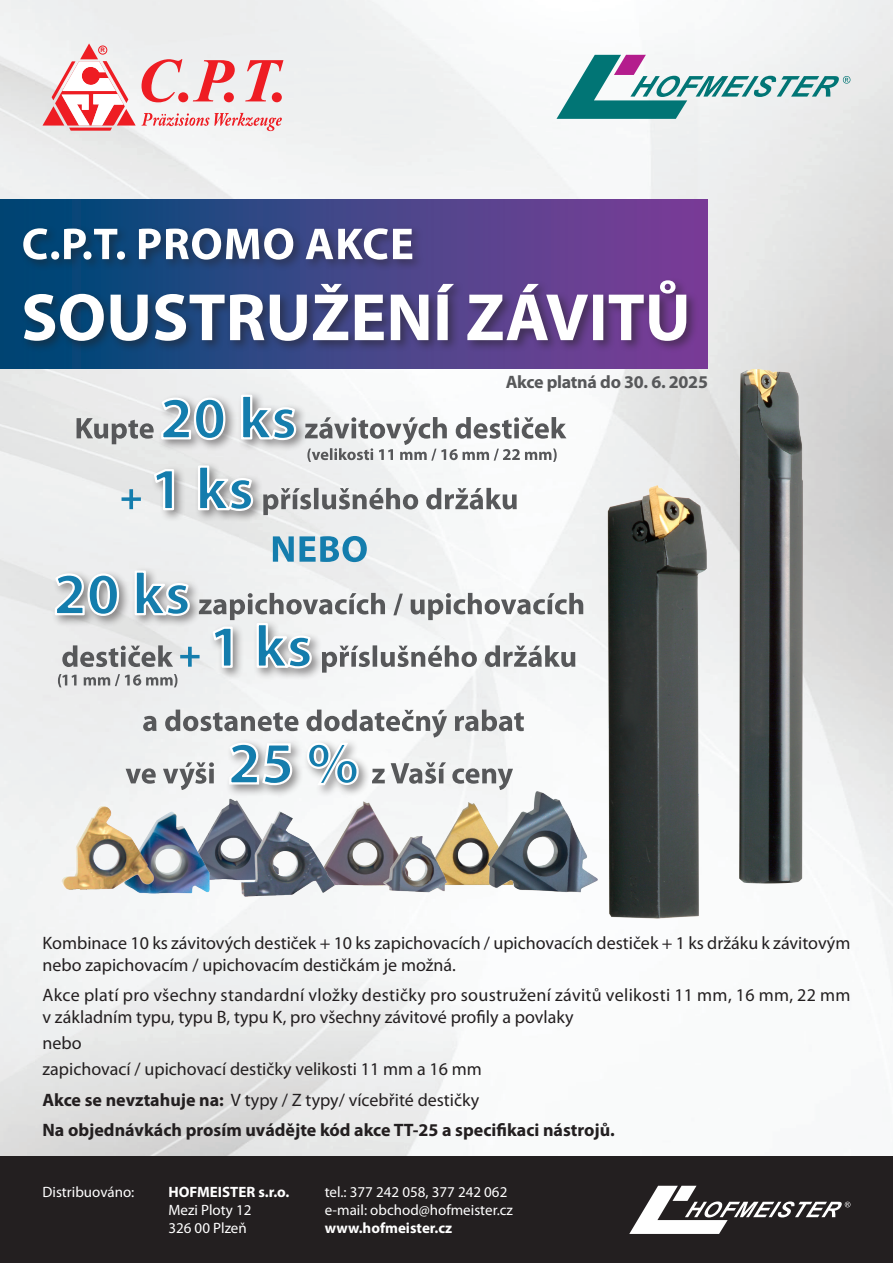
<style>
.page{position:relative;width:893px;height:1263px;background:#fff}
.page>*{position:absolute;margin:0;border:0;box-sizing:border-box;transform-origin:0 0}
.t1{font:18px/21.6px "Myriad Pro";color:#231f20}
.t2{font:18px/21.6px "Myriad Pro";letter-spacing:.02em;color:#231f20}
.t3{font:700 18px "Myriad Pro";color:#231f20}
.t4{font:700 18px "Myriad Pro";letter-spacing:-.015em;color:#57585a}
.t5{font:15px/18px "Myriad Pro";color:#fff}
.t6{font:700 15px "Myriad Pro";color:#fff}
.t7{font:700 6.3px "Arial";color:#ee1d23}
.s1{font-weight:700}
</style>
<div class="page">
<img style="left:0;top:0;width:893px;height:1157px">
<div style="left:0;top:199px;width:707px;height:170px;background:linear-gradient(to right,#004a76,#833f9a)"></div>
<img style="left:593px;top:477px;width:124px;height:456px">
<img style="left:739px;top:369px;width:64px;height:514px">
<img style="left:422px;top:800px;width:47px;height:89px">
<img style="left:469px;top:778px;width:138px;height:123px">
<img style="left:182px;top:798px;width:96px;height:92px">
<img style="left:156px;top:807px;width:61px;height:87px">
<img style="left:317px;top:798px;width:96px;height:92px">
<img style="left:54px;top:791px;width:102px;height:106px">
<img style="left:239px;top:801px;width:103px;height:103px">
<img style="left:383px;top:836px;width:65px;height:64px">
<svg style="left:43px;top:43px;width:93px;height:88px"></svg>
<svg style="left:142px;top:59px;width:93px;height:43px"></svg>
<svg style="left:245px;top:60px;width:38px;height:42px;background:#ed9fa2"></svg>
<div style="left:98px;top:46px;width:9px;height:8px;border:1px solid #ee1d23;border-radius:50%"></div>
<svg style="left:142px;top:113px;width:140px;height:18px"></svg>
<svg style="left:556px;top:55px;width:294px;height:64px"></svg>
<div style="left:0;top:1157px;width:893px;height:106px;background:#231f20"></div>
<svg style="left:629px;top:1186px;width:221px;height:48px"></svg>
<div style="left:20px;top:225px;width:679px;height:128px;background:#231f20;opacity:.5"></div>
<svg style="left:24px;top:280px;width:662px;height:61px"></svg>
<svg style="left:23px;top:228px;width:389px;height:32px"></svg>
<div style="left:225px;top:739px;width:146px;height:58px;background:#231f20;opacity:.5"></div>
<svg style="left:126px;top:710px;width:398px;height:80px"></svg>
<div style="left:51px;top:566px;width:151px;height:62px;background:#edeeef"></div>
<svg style="left:273px;top:536px;width:94px;height:26px;background:#75afc9"></svg>
<svg style="left:265px;top:488px;width:252px;height:27px"></svg>
<div style="left:150px;top:461px;width:115px;height:62px;background:#231f20;opacity:.5"></div>
<svg style="left:152px;top:464px;width:102px;height:48px"></svg>
<svg style="left:122px;top:489px;width:19px;height:20px"></svg>
<svg style="left:305px;top:417px;width:261px;height:45px"></svg>
<div style="left:158px;top:391px;width:150px;height:61px;background:#231f20;opacity:.5"></div>
<svg style="left:77px;top:393px;width:220px;height:51px;background:#b8c8d0"></svg>
<svg style="left:53px;top:569px;width:530px;height:118px"></svg>
<p class="t7" style="left:101px;top:46px;width:6px">R</p>
<p class="t4" style="left:506px;top:370px;width:204px">Akce platná do 30. 6. 2025</p>
<p class="t1" style="left:43px;top:932px;width:809px">Kombinace 10 ks závitových destiček + 10 ks zapichovacích / upichovacích destiček + 1 ks držáku k závitovým nebo zapichovacím / upichovacím destičkám je možná.</p>
<p class="t2" style="left:43px;top:984px;width:809px">Akce platí pro všechny standardní vložky destičky pro soustružení závitů velikosti 11 mm, 16 mm, 22 mm v základním typu, typu B, typu K, pro všechny závitové profily a povlaky</p>
<p class="t1" style="left:43px;top:1032px;width:41px">nebo</p>
<p class="t1" style="left:43px;top:1058px;width:441px">zapichovací / upichovací destičky velikosti 11 mm a 16 mm</p>
<p class="t1" style="left:43px;top:1088px;width:438px"><span class="s1">Akce se nevztahuje na:</span> V typy / Z typy/ vícebřité destičky</p>
<p class="t3" style="left:43px;top:1118px;width:574px">Na objednávkách prosím uvádějte kód akce TT-25 a specifikaci nástrojů.</p>
<p class="t5" style="left:43px;top:1183px;width:93px">Distribuováno:</p>
<p class="t6" style="left:168px;top:1182px;width:122px">HOFMEISTER s.r.o.</p>
<p class="t5" style="left:168px;top:1201px;width:85px">Mezi Ploty 12</p>
<p class="t5" style="left:168px;top:1219px;width:80px">326 00 Plzeň</p>
<p class="t5" style="left:325px;top:1183px;width:184px">tel.: 377 242 058, 377 242 062</p>
<p class="t5" style="left:325px;top:1201px;width:190px">e-mail: obchod@hofmeister.cz <span class="s1">www.hofmeister.cz</span></p>
</div>
